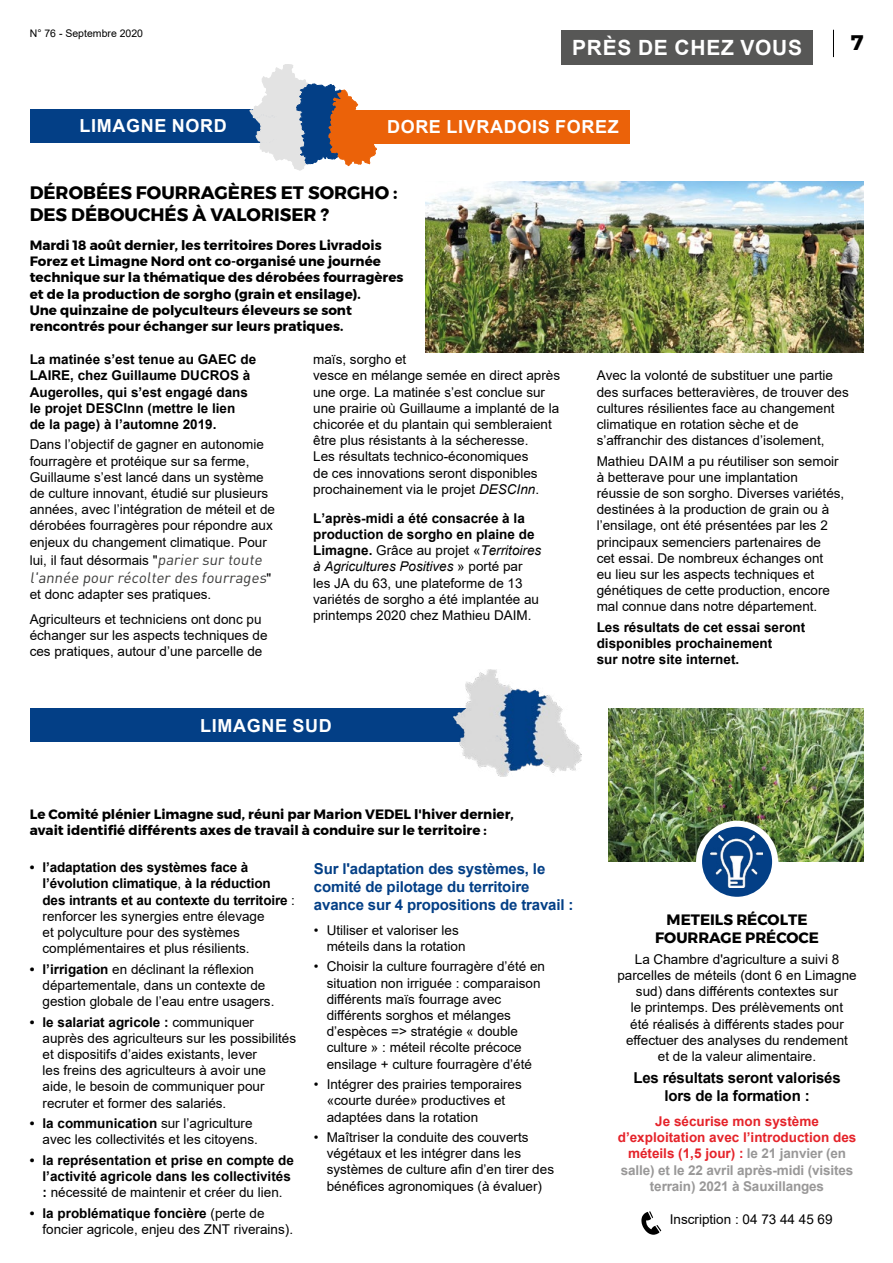
<style>
.page{position:relative;width:893px;height:1263px;background:#fff}
.page>*{position:absolute;margin:0;border:0;box-sizing:border-box;transform-origin:0 0}
.t1{font:700 21px "Arial";letter-spacing:.035em;color:#fff}
.t2{font:700 21px "Montserrat";color:#000}
.t3{font:700 18px/21.6px "Montserrat";color:#000}
.t4{font:700 18px "Arial";letter-spacing:.035em;color:#fff}
.t5{font:700 15px/18px "Arial";letter-spacing:-.01em;color:#033f86}
.t6{font:700 15px/18px "Arial";letter-spacing:-.01em;color:#000;text-align:center}
.t7{font:15px "DIN Pro";color:#3c3c3b}
.t8{font:700 15px/18px "Montserrat";color:#000;text-align:center}
.t9{font:13.5px/16.2px "Arial";color:#000}
.t10{font:700 13.5px/16.2px "Arial";color:#000}
.t11{font:700 13.5px/16.2px "Montserrat";color:#000}
.t12{font:700 13.5px/16.2px "Arial";letter-spacing:-.01em;color:#999898;text-align:center}
.t13{font:10.5px "Arial";color:#000}
.s1{font-family:"DIN Pro";font-size:15px;color:#3c3c3b}
.s2{font-family:"Arial";font-size:13.5px;color:#000}
.s3{font-style:italic}
.s4{font-weight:700}
.s5{font-weight:400}
.s6{color:#e5232a}
</style>
<div class="page">
<svg style="left:833px;top:30px;width:1px;height:27px"></svg>
<div style="left:561px;top:30px;width:252px;height:34px;background:#575756"></div>
<div style="left:349px;top:110px;width:280px;height:34px;background:#eb6209"></div>
<img style="left:609px;top:708px;width:255px;height:154px">
<svg style="left:699px;top:824px;width:76px;height:76px"></svg>
<img style="left:710px;top:836px;width:52px;height:52px">
<div style="left:696px;top:821px;width:82px;height:82px;border:6px solid #fff;border-radius:50%"></div>
<div style="left:30px;top:708px;width:472px;height:34px;background:#033f86"></div>
<div style="left:30px;top:109px;width:246px;height:34px;background:#033f86"></div>
<svg style="left:250px;top:64px;width:127px;height:106px"></svg>
<img style="left:454px;top:670px;width:127px;height:106px">
<svg style="left:641px;top:1211px;width:20px;height:24px"></svg>
<img style="left:425px;top:182px;width:438px;height:170px">
<p class="t13" style="left:30px;top:26px;width:115px">N° 76 - Septembre 2020</p>
<h2 class="t4" style="left:80px;top:113px;width:149px">LIMAGNE NORD</h2>
<h1 class="t1" style="left:572px;top:32px;width:232px">PRÈS DE CHEZ VOUS</h1>
<h2 class="t4" style="left:387px;top:114px;width:233px">DORE LIVRADOIS FOREZ</h2>
<h1 class="t2" style="left:851px;top:26px;width:14px">7</h1>
<h2 class="t3" style="left:30px;top:182px;width:369px">DÉROBÉES FOURRAGÈRES ET SORGHO :<br>DES DÉBOUCHÉS À VALORISER ?</h2>
<p class="t11" style="left:30px;top:237px;width:375px">Mardi 18 août dernier, les territoires Dores Livradois Forez et Limagne Nord ont co-organisé une journée technique sur la thématique des dérobées fourragères et de la production de sorgho (grain et ensilage).<br>Une quinzaine de polyculteurs éleveurs se sont rencontrés pour échanger sur leurs pratiques.</p>
<p class="t10" style="left:30px;top:351px;width:228px">La matinée s’est tenue au GAEC de<br>LAIRE, chez Guillaume DUCROS à<br>Augerolles, qui s’est engagé dans le projet DESCInn (mettre le lien<br>de la page) à l’automne 2019.</p>
<p class="t9" style="left:30px;top:436px;width:247px">Dans l’objectif de gagner en autonomie fourragère et protéique sur sa ferme, Guillaume s’est lancé dans un système de culture innovant, étudié sur plusieurs années, avec l’intégration de méteil et de dérobées fourragères pour répondre aux enjeux du changement climatique. Pour</p>
<p class="t9" style="left:30px;top:552px;width:236px">lui, il faut désormais "<span class="s1">parier sur toute</span></p>
<p class="t7" style="left:30px;top:567px;width:243px">l'année pour récolter des fourrages<span class="s2">"</span></p>
<p class="t9" style="left:30px;top:582px;width:233px;line-height:24.8px">et donc adapter ses pratiques.<br>Agriculteurs et techniciens ont donc pu</p>
<p class="t9" style="left:30px;top:627px;width:239px">échanger sur les aspects techniques de ces pratiques, autour d’une parcelle de</p>
<p class="t9" style="left:313px;top:351px;width:248px">maïs, sorgho et<br>vesce en mélange semée en direct après une orge. La matinée s’est conclue sur une prairie où Guillaume a implanté de la chicorée et du plantain qui sembleraient être plus résistants à la sécheresse.<br>Les résultats technico-économiques<br>de ces innovations seront disponibles prochainement via le projet <span class="s3">DESCInn</span>.</p>
<p class="t9" style="left:313px;top:510px;width:230px"><span class="s4">L’après-midi a été consacrée à la production de sorgho en plaine de Limagne.</span> Grâce au projet «<span class="s3">Territoires à Agricultures Positives</span> » porté par les JA du 63, une plateforme de 13 variétés de sorgho a été implantée au printemps 2020 chez Mathieu DAIM.</p>
<h2 class="t4" style="left:200px;top:713px;width:133px">LIMAGNE SUD</h2>
<p class="t9" style="left:597px;top:367px;width:254px">Avec la volonté de substituer une partie des surfaces betteravières, de trouver des cultures résilientes face au changement climatique en rotation sèche et de s’affranchir des distances d’isolement,</p>
<p class="t9" style="left:597px;top:453px;width:249px">Mathieu DAIM a pu réutiliser son semoir à betterave pour une implantation réussie de son sorgho. Diverses variétés, destinées à la production de grain ou à l’ensilage, ont été présentées par les 2 principaux semenciers partenaires de<br>cet essai. De nombreux échanges ont<br>eu lieu sur les aspects techniques et génétiques de cette production, encore mal connue dans notre département.</p>
<p class="t10" style="left:597px;top:619px;width:210px">Les résultats de cet essai seront disponibles prochainement<br>sur notre site internet.</p>
<p class="t11" style="left:30px;top:806px;width:486px">Le Comité plénier Limagne sud, réuni par Marion VEDEL l'hiver dernier, avait identifié différents axes de travail à conduire sur le territoire :</p>
<p class="t10" style="left:43px;top:859px;width:254px;text-indent:-13px">• l’adaptation des systèmes face à l’évolution climatique<span class="s5">,</span> à la réduction des intrants et au contexte du territoire <span class="s5">: renforcer les synergies entre élevage<br>et polyculture pour des systèmes complémentaires et plus résilients.</span></p>
<p class="t9" style="left:43px;top:961px;width:233px;text-indent:-13px"><span class="s4">• l’irrigation</span> en déclinant la réflexion départementale, dans un contexte de gestion globale de l’eau entre usagers.</p>
<p class="t9" style="left:43px;top:1014px;width:255px;text-indent:-13px"><span class="s4">• le salariat agricole :</span> communiquer auprès des agriculteurs sur les possibilités et dispositifs d’aides existants, lever<br>les freins des agriculteurs à avoir une aide, le besoin de communiquer pour recruter et former des salariés.</p>
<p class="t9" style="left:43px;top:1115px;width:217px;text-indent:-13px"><span class="s4">• la communication</span> sur l’agriculture avec les collectivités et les citoyens.</p>
<p class="t10" style="left:43px;top:1152px;width:253px;text-indent:-13px">• la représentation et prise en compte de l’activité agricole dans les collectivités : <span class="s5">nécessité de maintenir et créer du lien.</span></p>
<p class="t9" style="left:43px;top:1205px;width:252px;text-indent:-13px"><span class="s4">• la problématique foncière</span> (perte de foncier agricole, enjeu des ZNT riverains).</p>
<p class="t5" style="left:314px;top:860px;width:261px">Sur l'adaptation des systèmes, le comité de pilotage du territoire avance sur 4 propositions de travail :</p>
<p class="t9" style="left:327px;top:922px;width:140px;text-indent:-13px">• Utiliser et valoriser les méteils dans la rotation</p>
<p class="t9" style="left:327px;top:958px;width:220px;text-indent:-13px">• Choisir la culture fourragère d’été en situation non irriguée : comparaison différents maïs fourrage avec différents sorghos et mélanges d’espèces =&gt; stratégie « double culture » : méteil récolte précoce ensilage + culture fourragère d’été</p>
<p class="t9" style="left:327px;top:1076px;width:197px;text-indent:-13px">• Intégrer des prairies temporaires «courte durée» productives et adaptées dans la rotation</p>
<p class="t9" style="left:327px;top:1129px;width:229px;text-indent:-13px">• Maîtriser la conduite des couverts végétaux et les intégrer dans les systèmes de culture afin d’en tirer des bénéfices agronomiques (à évaluer)</p>
<p class="t8" style="left:655px;top:911px;width:165px">METEILS RÉCOLTE<br>FOURRAGE PRÉCOCE</p>
<p class="t9" style="left:617px;top:951px;width:241px;text-align:center">La Chambre d'agriculture a suivi 8 parcelles de méteils (dont 6 en Limagne sud) dans différents contextes sur<br>le printemps. Des prélèvements ont<br>été réalisés à différents stades pour effectuer des analyses du rendement<br>et de la valeur alimentaire.</p>
<p class="t6" style="left:633px;top:1069px;width:209px">Les résultats seront valorisés lors de la formation :</p>
<p class="t12" style="left:618px;top:1113px;width:240px"><span class="s6">Je sécurise mon système d’exploitation avec l’introduction des méteils (1,5 jour) :</span> le 21 janvier (en salle) et le 22 avril après-midi (visites terrain) 2021 à Sauxillanges</p>
<p class="t9" style="left:670px;top:1211px;width:164px">Inscription : 04 73 44 45 69</p>
</div>
